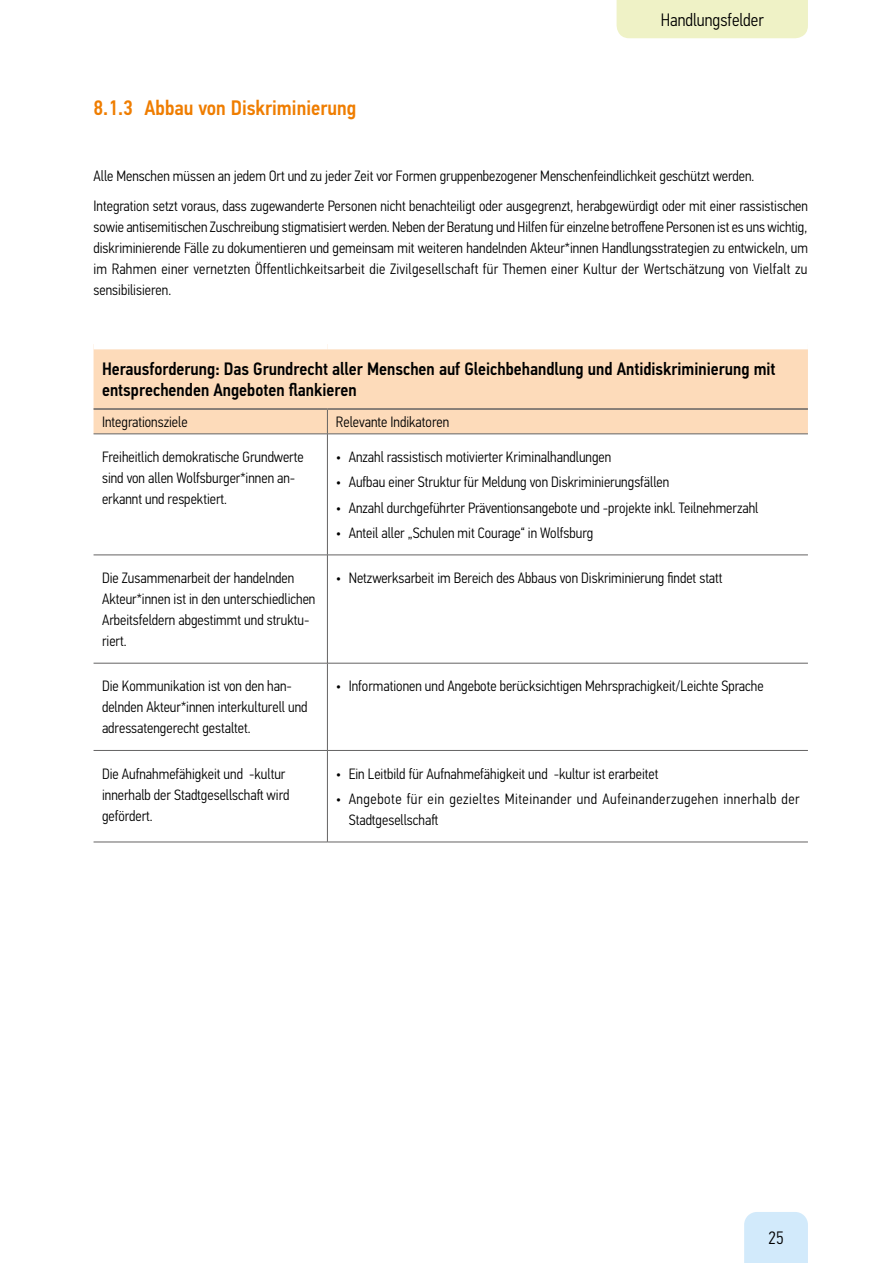
<style>
.page{position:relative;width:893px;height:1263px;background:#fff}
.page>*{position:absolute;margin:0;border:0;box-sizing:border-box;transform-origin:0 0}
.t1{font:500 21px "PF Din Text Cond Pro";color:#ef7d00}
.t2{font:500 18px/21.6px "PF Din Text Cond Pro";color:#000}
.t3{font:300 18px "PF Din Text Cond Pro";color:#000}
.t4{font:300 15px/21px "PF Din Text Cond Pro";color:#000}
.t5{font:300 15px/21px "PF Din Text Cond Pro";letter-spacing:.03em;color:#000}
</style>
<div class="page">
<div style="left:617px;top:0;width:191px;height:38px;background:#eff2c6"></div>
<div style="left:744px;top:1212px;width:64px;height:51px;background:#d2eafb"></div>
<div style="left:94px;top:349px;width:714px;height:85px;background:#fddbba"></div>
<hr style="left:94px;top:434px;width:233px;height:1px;background:#646363">
<hr style="left:327px;top:434px;width:481px;height:1px;background:#646363">
<hr style="left:94px;top:555px;width:233px;height:1px;background:#646363">
<hr style="left:327px;top:555px;width:481px;height:1px;background:#646363">
<hr style="left:94px;top:663px;width:233px;height:1px;background:#646363">
<hr style="left:327px;top:663px;width:481px;height:1px;background:#646363">
<hr style="left:94px;top:750px;width:233px;height:1px;background:#646363">
<hr style="left:327px;top:750px;width:481px;height:1px;background:#646363">
<hr style="left:94px;top:842px;width:233px;height:1px;background:#646363">
<hr style="left:327px;top:842px;width:481px;height:1px;background:#646363">
<svg style="left:327px;top:410px;width:1px;height:24px"></svg>
<hr style="left:327px;top:434px;width:1px;height:121px;background:#646363">
<hr style="left:327px;top:555px;width:1px;height:108px;background:#646363">
<hr style="left:327px;top:663px;width:1px;height:87px;background:#646363">
<hr style="left:327px;top:751px;width:1px;height:91px;background:#646363">
<hr style="left:94px;top:408px;width:233px;height:2px;background:#646363">
<hr style="left:327px;top:408px;width:481px;height:2px;background:#646363">
<h1 class="t1" style="left:94px;top:95px;width:264px">8.1.3 Abbau von Diskriminierung</h1>
<p class="t3" style="left:661px;top:10px;width:104px">Handlungsfelder</p>
<p class="t4" style="left:94px;top:161px;width:716px;line-height:29.5px">Alle Menschen müssen an jedem Ort und zu jeder Zeit vor Formen gruppenbezogener Menschenfeindlichkeit geschützt werden.<br>Integration setzt voraus, dass zugewanderte Personen nicht benachteiligt oder ausgegrenzt, herabgewürdigt oder mit einer rassistischen</p>
<p class="t4" style="left:94px;top:216px;width:716px;text-align:justify">sowie antisemitischen Zuschreibung stigmatisiert werden. Neben der Beratung und Hilfen für einzelne betroffene Personen ist es uns wichtig, diskriminierende Fälle zu dokumentieren und gemeinsam mit weiteren handelnden Akteur*innen Handlungsstrategien zu entwickeln, um im Rahmen einer vernetzten Öffentlichkeitsarbeit die Zivilgesellschaft für Themen einer Kultur der Wertschätzung von Vielfalt zu sensibilisieren.</p>
<p class="t2" style="left:102px;top:358px;width:675px">Herausforderung: Das Grundrecht aller Menschen auf Gleichbehandlung und Antidiskriminierung mit entsprechenden Angeboten flankieren</p>
<p class="t4" style="left:102px;top:411px;width:87px">Integrationsziele</p>
<p class="t4" style="left:336px;top:411px;width:115px">Relevante Indikatoren</p>
<p class="t4" style="left:102px;top:446px;width:203px">Freiheitlich demokratische Grundwerte sind von allen Wolfsburger*innen an&shy;erkannt und respektiert.</p>
<p class="t4" style="left:336px;top:446px;width:277px">• Anzahl rassistisch motivierter Kriminalhandlungen</p>
<p class="t4" style="left:336px;top:472px;width:335px">• Aufbau einer Struktur für Meldung von Diskriminierungsfällen</p>
<p class="t4" style="left:336px;top:497px;width:424px">• Anzahl durchgeführter Präventionsangebote und -projekte inkl. Teilnehmerzahl</p>
<p class="t4" style="left:336px;top:522px;width:259px">• Anteil aller „Schulen mit Courage“ in Wolfsburg</p>
<p class="t4" style="left:102px;top:567px;width:215px">Die Zusammenarbeit der handelnden<br>Akteur*innen ist in den unterschiedlichen<br>Arbeitsfeldern abgestimmt und struktu&shy;riert.</p>
<p class="t4" style="left:336px;top:567px;width:388px">• Netzwerksarbeit im Bereich des Abbaus von Diskriminierung findet statt</p>
<p class="t4" style="left:102px;top:676px;width:207px">Die Kommunikation ist von den han&shy;delnden Akteur*innen interkulturell und adressatengerecht gestaltet.</p>
<p class="t4" style="left:336px;top:676px;width:429px">• Informationen und Angebote berücksichtigen Mehrsprachigkeit/Leichte Sprache</p>
<p class="t4" style="left:102px;top:763px;width:189px">Die Aufnahmefähigkeit und -kultur innerhalb der Stadtgesellschaft wird gefördert.</p>
<p class="t4" style="left:336px;top:763px;width:324px">• Ein Leitbild für Aufnahmefähigkeit und -kultur ist erarbeitet</p>
<p class="t5" style="left:349px;top:788px;width:452px;text-indent:-13px">• Angebote für ein gezieltes Miteinander und Aufeinanderzugehen innerhalb der<br>Stadtgesellschaft</p>
<p class="t3" style="left:768px;top:1228px;width:17px">25</p>
</div>
